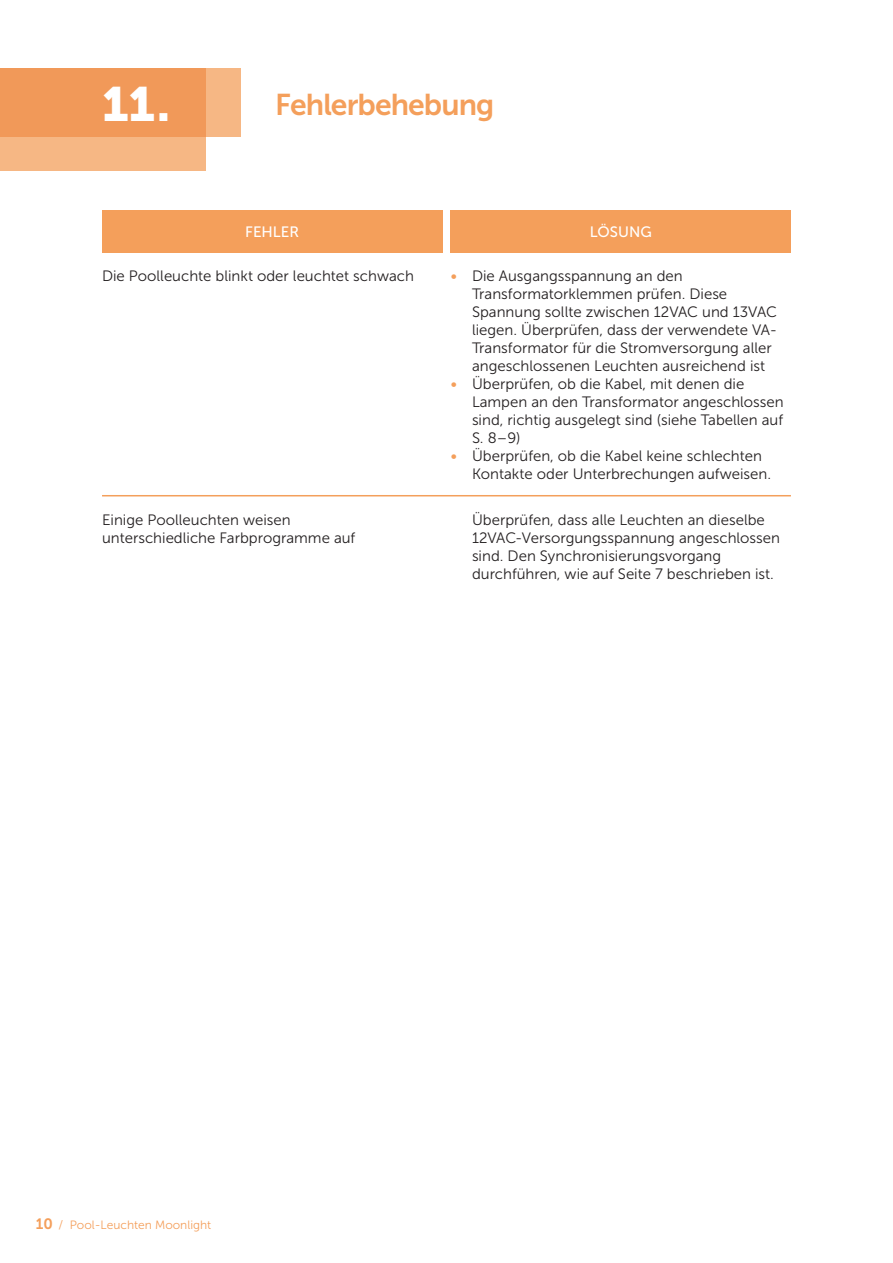
<style>
.page{position:relative;width:893px;height:1263px;background:#fff}
.page>*{position:absolute;margin:0;border:0;box-sizing:border-box;transform-origin:0 0}
.t1{font:48px "Museo Sans 900";color:#fff}
.t2{font:30px "Museo Sans 700";letter-spacing:-.03em;color:#f49f5b}
.t3{font:15px/18px "Museo Sans 300";color:#231f20}
.t4{font:15px "Museo Sans 500";color:#fff}
.t5{font:12px "Museo Sans 300";color:#f49f5b}
.s1{font-family:"Museo Sans 500";color:#f49f5b}
.s2{font-family:"Museo Sans 700";font-size:15px}
</style>
<div class="page">
<div style="left:0;top:68px;width:241px;height:69px;background:#f6b784"></div>
<svg style="left:0;top:68px;width:206px;height:103px;background:#f2a267"></svg>
<div style="left:102px;top:210px;width:340px;height:43px;background:#f49f5b"></div>
<div style="left:451px;top:210px;width:340px;height:43px;background:#f49f5b"></div>
<hr style="left:102px;top:495px;width:689px;height:1px;background:#f49f5b">
<p class="t1" style="left:102px;top:77px;width:70px">11.</p>
<p class="t2" style="left:275px;top:88px;width:221px">Fehlerbehebung</p>
<p class="t4" style="left:245px;top:224px;width:55px">FEHLER</p>
<p class="t4" style="left:590px;top:224px;width:63px">LÖSUNG</p>
<p class="t3" style="left:102px;top:267px;width:313px">Die Poolleuchte blinkt oder leuchtet schwach</p>
<p class="t3" style="left:472px;top:267px;width:307px;text-indent:-21px"><span class="s1">•</span> Die Ausgangsspannung an den Transformatorklemmen prüfen. Diese Spannung sollte zwischen 12VAC und 13VAC liegen. Überprüfen, dass der verwendete VA-Transformator für die Stromversorgung aller angeschlossenen Leuchten ausreichend ist</p>
<p class="t3" style="left:472px;top:375px;width:313px;text-indent:-21px"><span class="s1">•</span> Überprüfen, ob die Kabel, mit denen die Lampen an den Transformator angeschlossen sind, richtig ausgelegt sind (siehe Tabellen auf S. 8–9)</p>
<p class="t3" style="left:472px;top:447px;width:301px;text-indent:-21px"><span class="s1">•</span> Überprüfen, ob die Kabel keine schlechten<br>Kontakte oder Unterbrechungen aufweisen.</p>
<p class="t3" style="left:102px;top:511px;width:255px">Einige Poolleuchten weisen unterschiedliche Farbprogramme auf</p>
<p class="t3" style="left:472px;top:511px;width:310px">Überprüfen, dass alle Leuchten an dieselbe 12VAC-Versorgungsspannung angeschlossen sind. Den Synchronisierungsvorgang durchführen, wie auf Seite 7 beschrieben ist.</p>
<p class="t5" style="left:36px;top:1218px;width:177px"><span class="s2">10</span> / Pool-Leuchten Moonlight</p>
</div>
